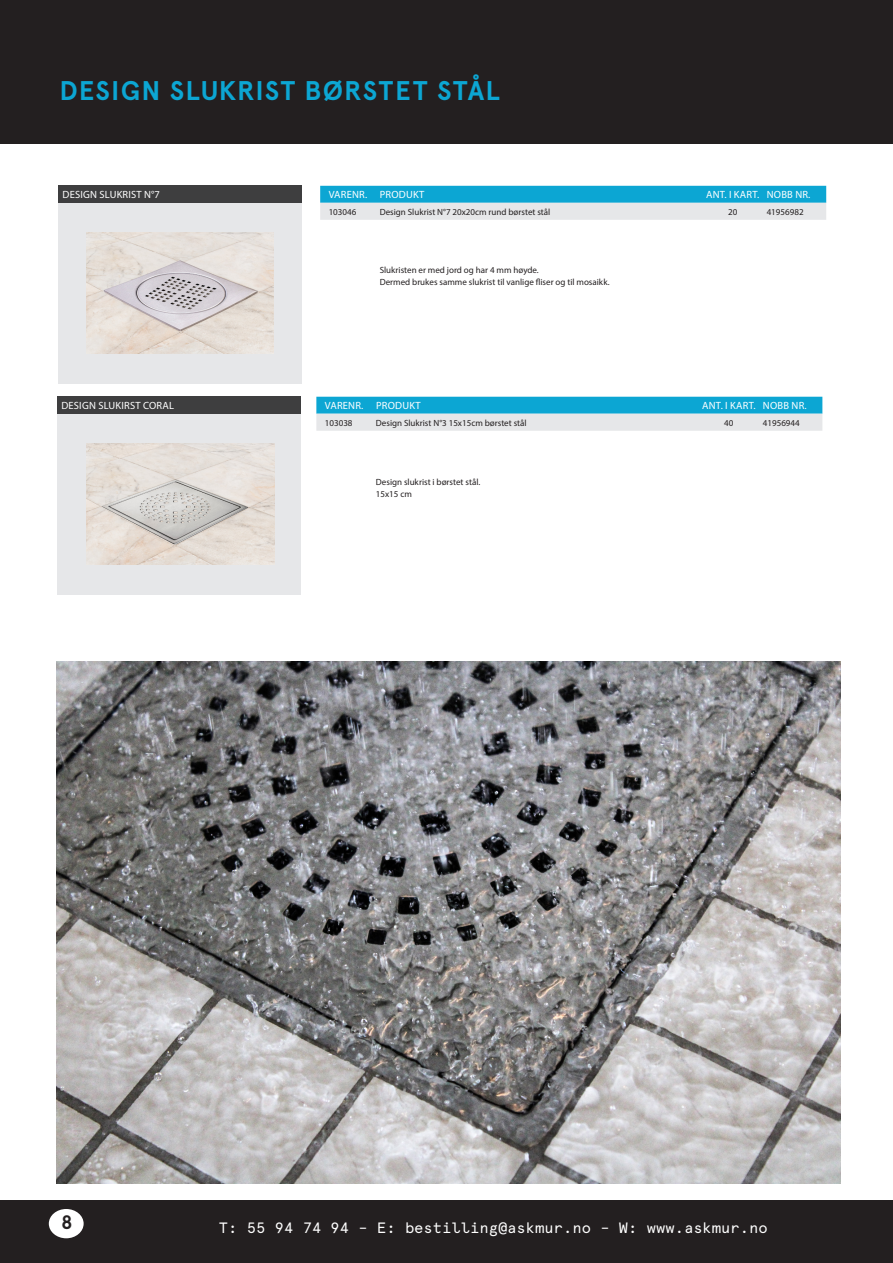
<style>
.page{position:relative;width:893px;height:1263px;background:#fff}
.page>*{position:absolute;margin:0;border:0;box-sizing:border-box;transform-origin:0 0}
.Overskrift_innhold{font:700 27px "Apercu";letter-spacing:.04em;color:#0ca6d3}
.t1{font:700 19.5px "Apercu";color:#231f20}
.t2{font:15px "Apercu Mono";color:#fff}
.Tabell_overskrift_fø{font:10.5px "Myriad Pro";letter-spacing:.02em;color:#fff}
.Overskrift_produktbi{font:10.5px "Myriad Pro";letter-spacing:.02em;color:#fff}
.Tabell_brødtekst{font:9px/12px "Myriad Pro";color:#231f20}
</style>
<div class="page">
<div style="left:0;top:1px;width:893px;height:143px;background:#231f20"></div>
<div style="left:0;top:1200px;width:893px;height:63px;background:#231f20"></div>
<div style="left:49px;top:1209px;width:35px;height:29px;background:#fff;border-radius:50%"></div>
<div style="left:58px;top:203px;width:244px;height:180px;background:#e6e7e9"></div>
<div style="left:58px;top:186px;width:244px;height:17px;background:#3e3e3f"></div>
<div style="left:57px;top:414px;width:244px;height:180px;background:#e6e7e9"></div>
<div style="left:57px;top:397px;width:244px;height:17px;background:#3e3e3f"></div>
<svg style="left:316px;top:397px;width:506px;height:34px;background:#7cc7de"></svg>
<svg style="left:320px;top:186px;width:506px;height:34px;background:#7bc7de"></svg>
<img style="left:86px;top:443px;width:189px;height:122px">
<img style="left:86px;top:233px;width:188px;height:120px">
<img style="left:57px;top:662px;width:783px;height:522px">
<p class="Overskrift_innhold" style="left:60px;top:75px;width:442px">DESIGN SLUKRIST BØRSTET STÅL</p>
<p class="Overskrift_produktbi" style="left:62px;top:188px;width:99px">DESIGN SLUKRIST N°7</p>
<p class="Tabell_overskrift_fø" style="left:329px;top:188px;width:40px">VARENR.</p>
<p class="Tabell_overskrift_fø" style="left:380px;top:188px;width:46px">PRODUKT</p>
<p class="Tabell_overskrift_fø" style="left:706px;top:188px;width:55px">ANT. I KART.</p>
<p class="Tabell_overskrift_fø" style="left:767px;top:188px;width:45px">NOBB NR.</p>
<p class="Tabell_brødtekst" style="left:329px;top:205px;width:29px">103046</p>
<p class="Tabell_brødtekst" style="left:380px;top:205px;width:172px">Design Slukrist N°7 20x20cm rund børstet stål</p>
<p class="Tabell_brødtekst" style="left:728px;top:205px;width:11px">20</p>
<p class="Tabell_brødtekst" style="left:767px;top:205px;width:38px">41956982</p>
<p class="Tabell_brødtekst" style="left:380px;top:264px;width:231px">Slukristen er med jord og har 4 mm høyde.<br>Dermed brukes samme slukrist til vanlige fliser og til mosaikk.</p>
<p class="Overskrift_produktbi" style="left:61px;top:399px;width:114px">DESIGN SLUKIRST CORAL</p>
<p class="Tabell_overskrift_fø" style="left:325px;top:399px;width:40px">VARENR.</p>
<p class="Tabell_overskrift_fø" style="left:376px;top:399px;width:46px">PRODUKT</p>
<p class="Tabell_overskrift_fø" style="left:702px;top:399px;width:55px">ANT. I KART.</p>
<p class="Tabell_overskrift_fø" style="left:763px;top:399px;width:45px">NOBB NR.</p>
<p class="Tabell_brødtekst" style="left:325px;top:416px;width:29px">103038</p>
<p class="Tabell_brødtekst" style="left:376px;top:416px;width:152px">Design Slukrist N°3 15x15cm børstet stål</p>
<p class="Tabell_brødtekst" style="left:724px;top:416px;width:11px">40</p>
<p class="Tabell_brødtekst" style="left:763px;top:416px;width:38px">41956944</p>
<p class="Tabell_brødtekst" style="left:376px;top:476px;width:106px">Design slukrist i børstet stål.</p>
<p class="Tabell_brødtekst" style="left:376px;top:488px;width:38px">15x15 cm</p>
<p class="t1" style="left:61px;top:1210px;width:13px">8</p>
<p class="t2" style="left:219px;top:1218px;width:550px">T: 55 94 74 94 – E: bestilling@askmur.no – W: www.askmur.no</p>
</div>
